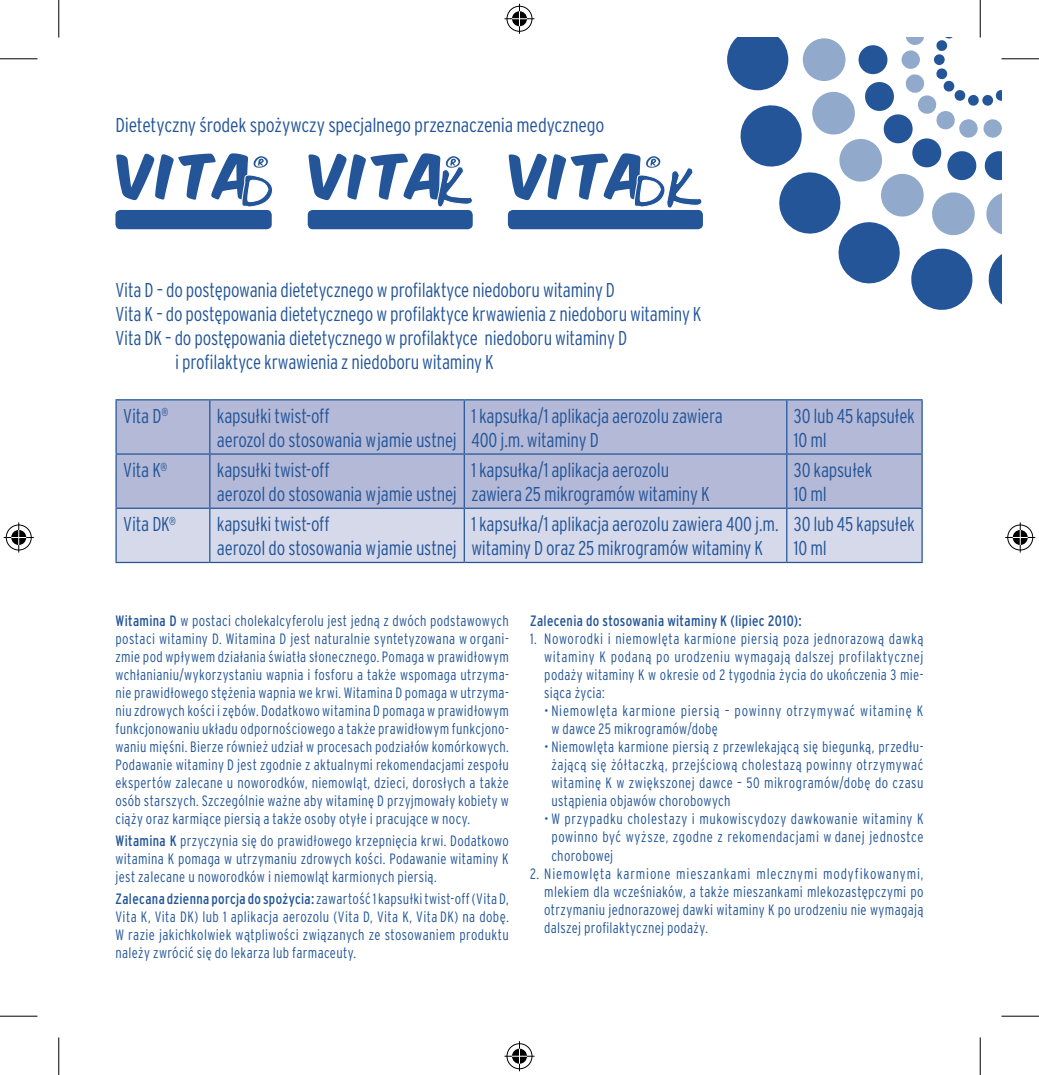
<style>
.page{position:relative;width:1039px;height:1075px;background:#fff}
.page>*{position:absolute;margin:0;border:0;box-sizing:border-box;transform-origin:0 0}
.t1{font:300 condensed 20px/24px "Interstate Pl";letter-spacing:-.015em;color:#235598;scale:.95 1}
.t2{font:300 condensed 20px "Interstate Pl";letter-spacing:-.015em;color:#235598}
.t3{font:300 condensed 15px/18px "Interstate Pl";letter-spacing:.025em;color:#235598;text-align:justify;scale:.95 1}
.t4{font:300 condensed 15px/18px "Interstate Pl";letter-spacing:.05em;color:#235598;scale:.95 1}
.t5{font:condensed 15px "Interstate Pl";letter-spacing:.025em;color:#235598;scale:.95 1}
.s1{font-weight:400}
</style>
<div class="page">
<svg style="left:727px;top:38px;width:274px;height:272px"></svg>
<div style="left:508px;top:210px;width:195px;height:19px;background:#235598;border-radius:5px"></div>
<svg style="left:509px;top:153px;width:193px;height:55px"></svg>
<div style="left:308px;top:210px;width:165px;height:19px;background:#235598;border-radius:5px"></div>
<svg style="left:308px;top:153px;width:165px;height:54px"></svg>
<div style="left:115px;top:210px;width:157px;height:19px;background:#235598;border-radius:5px"></div>
<svg style="left:116px;top:153px;width:157px;height:54px"></svg>
<div style="left:117px;top:400px;width:804px;height:107px;background:#b4b9d7"></div>
<div style="left:117px;top:509px;width:804px;height:52px;background:#d6d9e9"></div>
<hr style="left:115px;top:399px;width:95px;height:1px;background:#235598">
<hr style="left:115px;top:400px;width:2px;height:53px;background:#235598">
<hr style="left:210px;top:399px;width:254px;height:1px;background:#235598">
<hr style="left:209px;top:400px;width:1px;height:53px;background:#235598">
<hr style="left:464px;top:399px;width:323px;height:1px;background:#235598">
<hr style="left:464px;top:400px;width:1px;height:53px;background:#235598">
<hr style="left:787px;top:399px;width:136px;height:1px;background:#235598">
<hr style="left:786px;top:400px;width:1px;height:53px;background:#235598">
<hr style="left:921px;top:400px;width:2px;height:53px;background:#235598">
<hr style="left:115px;top:453px;width:95px;height:1px;background:#235598">
<hr style="left:115px;top:454px;width:2px;height:53px;background:#235598">
<hr style="left:210px;top:453px;width:254px;height:1px;background:#235598">
<hr style="left:209px;top:454px;width:1px;height:53px;background:#235598">
<hr style="left:464px;top:453px;width:323px;height:1px;background:#235598">
<hr style="left:464px;top:454px;width:1px;height:53px;background:#235598">
<hr style="left:787px;top:453px;width:136px;height:1px;background:#235598">
<hr style="left:786px;top:454px;width:1px;height:53px;background:#235598">
<hr style="left:921px;top:454px;width:2px;height:53px;background:#235598">
<hr style="left:115px;top:507px;width:95px;height:2px;background:#235598">
<hr style="left:115px;top:509px;width:2px;height:52px;background:#235598">
<hr style="left:210px;top:507px;width:254px;height:2px;background:#235598">
<hr style="left:209px;top:509px;width:1px;height:52px;background:#235598">
<hr style="left:464px;top:507px;width:323px;height:2px;background:#235598">
<hr style="left:464px;top:509px;width:1px;height:52px;background:#235598">
<hr style="left:787px;top:507px;width:136px;height:2px;background:#235598">
<hr style="left:786px;top:509px;width:1px;height:52px;background:#235598">
<hr style="left:921px;top:509px;width:2px;height:52px;background:#235598">
<hr style="left:115px;top:561px;width:95px;height:2px;background:#235598">
<hr style="left:210px;top:561px;width:254px;height:2px;background:#235598">
<hr style="left:464px;top:561px;width:323px;height:2px;background:#235598">
<hr style="left:787px;top:561px;width:136px;height:2px;background:#235598">
<svg style="left:979px;top:0;width:1px;height:37px"></svg>
<svg style="left:979px;top:1037px;width:1px;height:37px"></svg>
<hr style="left:0;top:58px;width:38px;height:1px;background:#000">
<hr style="left:1001px;top:58px;width:38px;height:1px;background:#000">
<hr style="left:0;top:1015px;width:38px;height:1px;background:#000">
<hr style="left:1001px;top:1015px;width:38px;height:1px;background:#000">
<hr style="left:58px;top:0;width:1px;height:37px;background:#000">
<hr style="left:58px;top:1037px;width:1px;height:37px;background:#000">
<hr style="left:980px;top:0;width:1px;height:37px;background:#000">
<hr style="left:980px;top:1037px;width:1px;height:37px;background:#000">
<div style="left:505px;top:5px;width:28px;height:28px;border:3px solid #fff;border-radius:50%"></div>
<hr style="left:504px;top:17px;width:30px;height:3px;background:#fff">
<hr style="left:518px;top:4px;width:3px;height:30px;background:#fff">
<div style="left:510px;top:10px;width:18px;height:18px;border:3px solid #fff;border-radius:50%"></div>
<div style="left:507px;top:6px;width:25px;height:26px;border:1px solid #000;border-radius:50%"></div>
<hr style="left:504px;top:18px;width:30px;height:1px;background:#000">
<hr style="left:519px;top:4px;width:1px;height:30px;background:#000">
<svg style="left:512px;top:11px;width:15px;height:15px"></svg>
<div style="left:505px;top:1041px;width:28px;height:29px;border:3px solid #fff;border-radius:50%"></div>
<hr style="left:504px;top:1054px;width:30px;height:3px;background:#fff">
<hr style="left:518px;top:1040px;width:3px;height:30px;background:#fff">
<div style="left:510px;top:1046px;width:18px;height:19px;border:3px solid #fff;border-radius:50%"></div>
<div style="left:507px;top:1043px;width:25px;height:25px;border:1px solid #000;border-radius:50%"></div>
<hr style="left:504px;top:1055px;width:30px;height:1px;background:#000">
<hr style="left:519px;top:1040px;width:1px;height:30px;background:#000">
<svg style="left:512px;top:1048px;width:15px;height:15px"></svg>
<div style="left:5px;top:523px;width:28px;height:28px;border:3px solid #fff;border-radius:50%"></div>
<hr style="left:4px;top:536px;width:30px;height:3px;background:#fff">
<hr style="left:17px;top:522px;width:3px;height:30px;background:#fff">
<div style="left:10px;top:528px;width:18px;height:18px;border:3px solid #fff;border-radius:50%"></div>
<div style="left:6px;top:524px;width:26px;height:26px;border:1px solid #000;border-radius:50%"></div>
<hr style="left:4px;top:537px;width:30px;height:1px;background:#000">
<hr style="left:18px;top:522px;width:1px;height:30px;background:#000">
<svg style="left:11px;top:530px;width:15px;height:15px"></svg>
<div style="left:1006px;top:523px;width:28px;height:28px;border:3px solid #fff;border-radius:50%"></div>
<hr style="left:1005px;top:536px;width:30px;height:3px;background:#fff">
<svg style="left:1018px;top:522px;width:4px;height:30px"></svg>
<div style="left:1011px;top:528px;width:18px;height:18px;border:3px solid #fff;border-radius:50%"></div>
<div style="left:1007px;top:524px;width:26px;height:26px;border:1px solid #000;border-radius:50%"></div>
<hr style="left:1005px;top:537px;width:30px;height:1px;background:#000">
<hr style="left:1020px;top:522px;width:1px;height:30px;background:#000">
<svg style="left:1013px;top:530px;width:15px;height:15px"></svg>
<h1 class="t2" style="left:115px;top:113px;width:490px">Dietetyczny środek spożywczy specjalnego przeznaczenia medycznego</h1>
<h1 class="t1" style="left:115px;top:278px;width:527px">Vita D – do postępowania dietetycznego w profilaktyce niedoboru witaminy D</h1>
<h1 class="t1" style="left:115px;top:302px;width:618px">Vita K – do postępowania dietetycznego w profilaktyce krwawienia z niedoboru witaminy K</h1>
<h1 class="t1" style="left:115px;top:326px;width:540px">Vita DK – do postępowania dietetycznego w profilaktyce niedoboru witaminy D</h1>
<h1 class="t1" style="left:175px;top:350px;width:337px">i profilaktyce krwawienia z niedoboru witaminy K</h1>
<h1 class="t1" style="left:123px;top:403px;width:49px">Vita D<sup>®</sup></h1>
<h1 class="t1" style="left:217px;top:403px;width:254px">kapsułki twist-off<br>aerozol do stosowania w jamie ustnej</h1>
<h1 class="t1" style="left:471px;top:403px;width:266px">1 kapsułka/1 aplikacja aerozolu zawiera<br>400 j.m. witaminy D</h1>
<h1 class="t1" style="left:794px;top:403px;width:129px">30 lub 45 kapsułek<br>10 ml</h1>
<h1 class="t1" style="left:123px;top:458px;width:48px">Vita K<sup>®</sup></h1>
<h1 class="t1" style="left:217px;top:458px;width:254px">kapsułki twist-off<br>aerozol do stosowania w jamie ustnej</h1>
<h1 class="t1" style="left:471px;top:458px;width:252px">1 kapsułka/1 aplikacja aerozolu zawiera 25 mikrogramów witaminy K</h1>
<h1 class="t1" style="left:794px;top:458px;width:84px">30 kapsułek<br>10 ml</h1>
<h1 class="t1" style="left:123px;top:512px;width:57px">Vita DK<sup>®</sup></h1>
<h1 class="t1" style="left:217px;top:512px;width:254px">kapsułki twist-off<br>aerozol do stosowania w jamie ustnej</h1>
<h1 class="t1" style="left:471px;top:512px;width:325px">1 kapsułka/1 aplikacja aerozolu zawiera 400 j.m. witaminy D oraz 25 mikrogramów witaminy K</h1>
<h1 class="t1" style="left:794px;top:512px;width:129px">30 lub 45 kapsułek<br>10 ml</h1>
<p class="t3" style="left:115px;top:611px;width:416px"><span class="s1">Witamina D</span> w postaci cholekalcyferolu jest jedną z dwóch podstawowych postaci witaminy D. Witamina D jest naturalnie syntetyzowana w organi&shy;zmie pod wpływem działania światła słonecznego. Pomaga w prawidłowym wchłanianiu/wykorzystaniu wapnia i fosforu a także wspomaga utrzyma&shy;nie prawidłowego stężenia wapnia we krwi. Witamina D pomaga w utrzyma&shy;niu zdrowych kości i zębów. Dodatkowo witamina D pomaga w prawidłowym funkcjonowaniu układu odpornościowego a także prawidłowym funkcjono&shy;waniu mięśni. Bierze również udział w procesach podziałów komórkowych.<br>Podawanie witaminy D jest zgodnie z aktualnymi rekomendacjami zespołu ekspertów zalecane u noworodków, niemowląt, dzieci, dorosłych a także osób starszych. Szczególnie ważne aby witaminę D przyjmowały kobiety w ciąży oraz karmiące piersią a także osoby otyłe i pracujące w nocy.</p>
<p class="t3" style="left:115px;top:831px;width:415px"><span class="s1">Witamina K</span> przyczynia się do prawidłowego krzepnięcia krwi. Dodatkowo witamina K pomaga w utrzymaniu zdrowych kości. Podawanie witaminy K jest zalecane u noworodków i niemowląt karmionych piersią.</p>
<p class="t3" style="left:115px;top:889px;width:416px"><span class="s1">Zalecana dzienna porcja do spożycia:</span> zawartość 1 kapsułki twist-off (Vita D, Vita K, Vita DK) lub 1 aplikacja aerozolu (Vita D, Vita K, Vita DK) na dobę.<br>W razie jakichkolwiek wątpliwości związanych ze stosowaniem produktu należy zwrócić się do lekarza lub farmaceuty.</p>
<p class="t5" style="left:530px;top:612px;width:287px">Zalecenia do stosowania witaminy K (lipiec 2010):</p>
<p class="t3" style="left:544px;top:629px;width:401px;text-indent:-14px">1. Noworodki i niemowlęta karmione piersią poza jednorazową dawką witaminy K podaną po urodzeniu wymagają dalszej profilaktycznej podaży witaminy K w okresie od 2 tygodnia życia do ukończenia 3 mie&shy;siąca życia:</p>
<p class="t4" style="left:551px;top:701px;width:393px;text-indent:-7px">• Niemowlęta karmione piersią – powinny otrzymywać witaminę K w dawce 25 mikrogramów/dobę</p>
<p class="t3" style="left:551px;top:737px;width:393px;text-indent:-7px">• Niemowlęta karmione piersią z przewlekającą się biegunką, przedłu&shy;żającą się żółtaczką, przejściową cholestazą powinny otrzymywać witaminę K w zwiększonej dawce – 50 mikrogramów/dobę do czasu ustąpienia objawów chorobowych</p>
<p class="t3" style="left:551px;top:809px;width:393px;text-indent:-7px">• W przypadku cholestazy i mukowiscydozy dawkowanie witaminy K powinno być wyższe, zgodne z rekomendacjami w danej jednostce chorobowej</p>
<p class="t3" style="left:544px;top:863px;width:401px;text-indent:-14px">2. Niemowlęta karmione mieszankami mlecznymi modyfikowanymi, mlekiem dla wcześniaków, a także mieszankami mlekozastępczymi po otrzymaniu jednorazowej dawki witaminy K po urodzeniu nie wymagają dalszej profilaktycznej podaży.</p>
</div>
